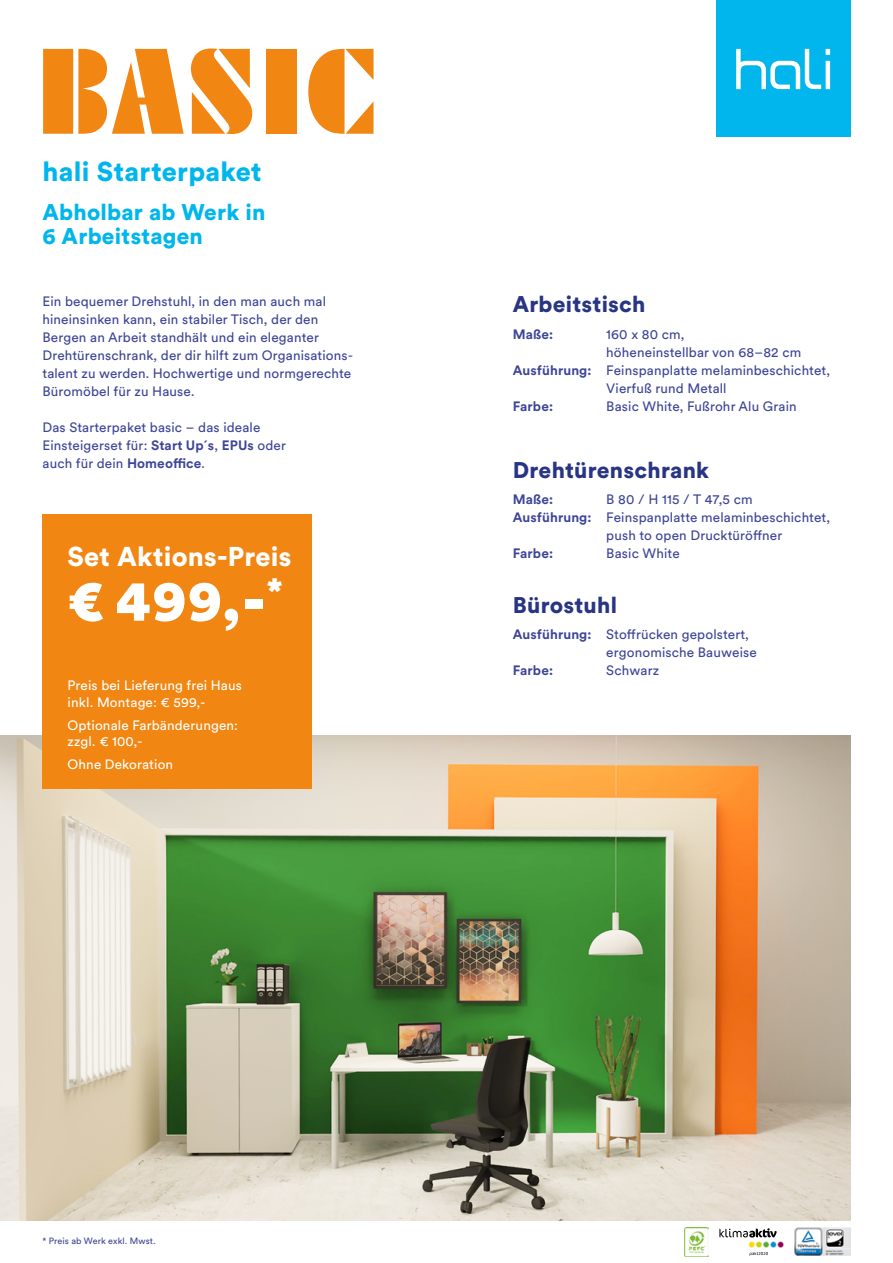
<style>
.page{position:relative;width:893px;height:1263px;background:#fff}
.page>*{position:absolute;margin:0;border:0;box-sizing:border-box;transform-origin:0 0}
.t1{font:112.5px "Futura ND Black";letter-spacing:.02em;color:#f18612}
.t2{font:900 57.3px "Circular XX";color:#fff}
.t3{font:900 27px "Circular Pro";letter-spacing:.01em;color:#00b6ed}
.t4{font:900 27px "Circular Pro";letter-spacing:.01em;color:#fff}
.t5{font:900 22.5px "Circular XX";letter-spacing:.01em;color:#283583}
.t6{font:900 22.5px/23.7px "Circular Pro";letter-spacing:.01em;color:#00b6ed}
.t7{font:13.5px/18px "Circular XX";letter-spacing:.01em;color:#3d4596}
.t8{font:13.5px/16.5px "Circular Pro";letter-spacing:.01em;color:#fff}
.t9{font:700 13.5px "Circular XX";letter-spacing:.01em;color:#3d4596}
.t10{font:9px "Circular Pro";letter-spacing:.01em;color:#3d4596}
.s1{font-weight:700}
</style>
<div class="page">
<div style="left:716px;top:0;width:134px;height:136px;background:#00b6ed"></div>
<svg style="left:736px;top:49px;width:94px;height:40px"></svg>
<img style="left:0;top:736px;width:850px;height:484px">
<div style="left:43px;top:514px;width:269px;height:274px;background:#f18612"></div>
<img style="left:685px;top:1227px;width:24px;height:29px">
<svg style="left:719px;top:1228px;width:64px;height:28px"></svg>
<img style="left:795px;top:1227px;width:56px;height:29px">
<h1 class="t1" style="left:37px;top:15px;width:344px">BASIC</h1>
<h3 class="t3" style="left:43px;top:153px;width:221px">hali Starterpaket</h3>
<h3 class="t6" style="left:43px;top:200px;width:224px">Abholbar ab Werk in<br>6 Arbeitstagen</h3>
<p class="t7" style="left:43px;top:291px;width:312px">Ein bequemer Drehstuhl, in den man auch mal hineinsinken kann, ein stabiler Tisch, der den Bergen an Arbeit standhält und ein eleganter Drehtürenschrank, der dir hilft zum Organisations&shy;talent zu werden. Hochwertige und normgerechte Büromöbel für zu Hause.</p>
<p class="t7" style="left:43px;top:417px;width:245px">Das Starterpaket basic – das ideale<br>Einsteigerset für: <span class="s1">Start Up´s</span>, <span class="s1">EPUs</span> oder auch für dein <span class="s1">Homeoffice</span>.</p>
<h3 class="t4" style="left:68px;top:537px;width:225px">Set Aktions-Preis</h3>
<h2 class="t2" style="left:68px;top:559px;width:217px">€ 499,-<sup>*</sup></h2>
<p class="t8" style="left:68px;top:677px;width:176px">Preis bei Lieferung frei Haus inkl. Montage: € 599,-</p>
<p class="t8" style="left:68px;top:716px;width:172px">Optionale Farbänderungen: zzgl. € 100,-</p>
<p class="t8" style="left:68px;top:755px;width:107px">Ohne Dekoration</p>
<h3 class="t5" style="left:513px;top:289px;width:134px">Arbeitstisch</h3>
<p class="t9" style="left:513px;top:325px;width:42px">Maße:</p>
<p class="t7" style="left:606px;top:325px;width:80px">160 x 80 cm,</p>
<p class="t7" style="left:606px;top:343px;width:196px">höheneinstellbar von 68–82 cm</p>
<p class="t7" style="left:513px;top:361px;width:319px"><span class="s1">Ausführung:</span> Feinspanplatte melaminbeschichtet,</p>
<p class="t7" style="left:606px;top:379px;width:122px">Vierfuß rund Metall</p>
<p class="t9" style="left:513px;top:397px;width:42px">Farbe:</p>
<p class="t7" style="left:606px;top:397px;width:192px">Basic White, Fußrohr Alu Grain</p>
<h3 class="t5" style="left:513px;top:454px;width:198px">Drehtürenschrank</h3>
<p class="t9" style="left:513px;top:490px;width:42px">Maße:</p>
<p class="t7" style="left:606px;top:490px;width:148px">B 80 / H 115 / T 47,5 cm</p>
<p class="t7" style="left:513px;top:508px;width:319px"><span class="s1">Ausführung:</span> Feinspanplatte melaminbeschichtet,</p>
<p class="t7" style="left:606px;top:526px;width:177px">push to open Drucktüröffner</p>
<p class="t9" style="left:513px;top:544px;width:42px">Farbe:</p>
<p class="t7" style="left:606px;top:544px;width:75px">Basic White</p>
<h3 class="t5" style="left:513px;top:589px;width:106px">Bürostuhl</h3>
<p class="t7" style="left:606px;top:625px;width:152px;text-indent:-94px"><span class="s1">Ausführung:</span> Stoffrücken gepolstert, ergonomische Bauweise</p>
<p class="t9" style="left:513px;top:661px;width:42px">Farbe:</p>
<p class="t7" style="left:606px;top:661px;width:54px">Schwarz</p>
<p class="t10" style="left:43px;top:1235px;width:115px">* Preis ab Werk exkl. Mwst.</p>
</div>
